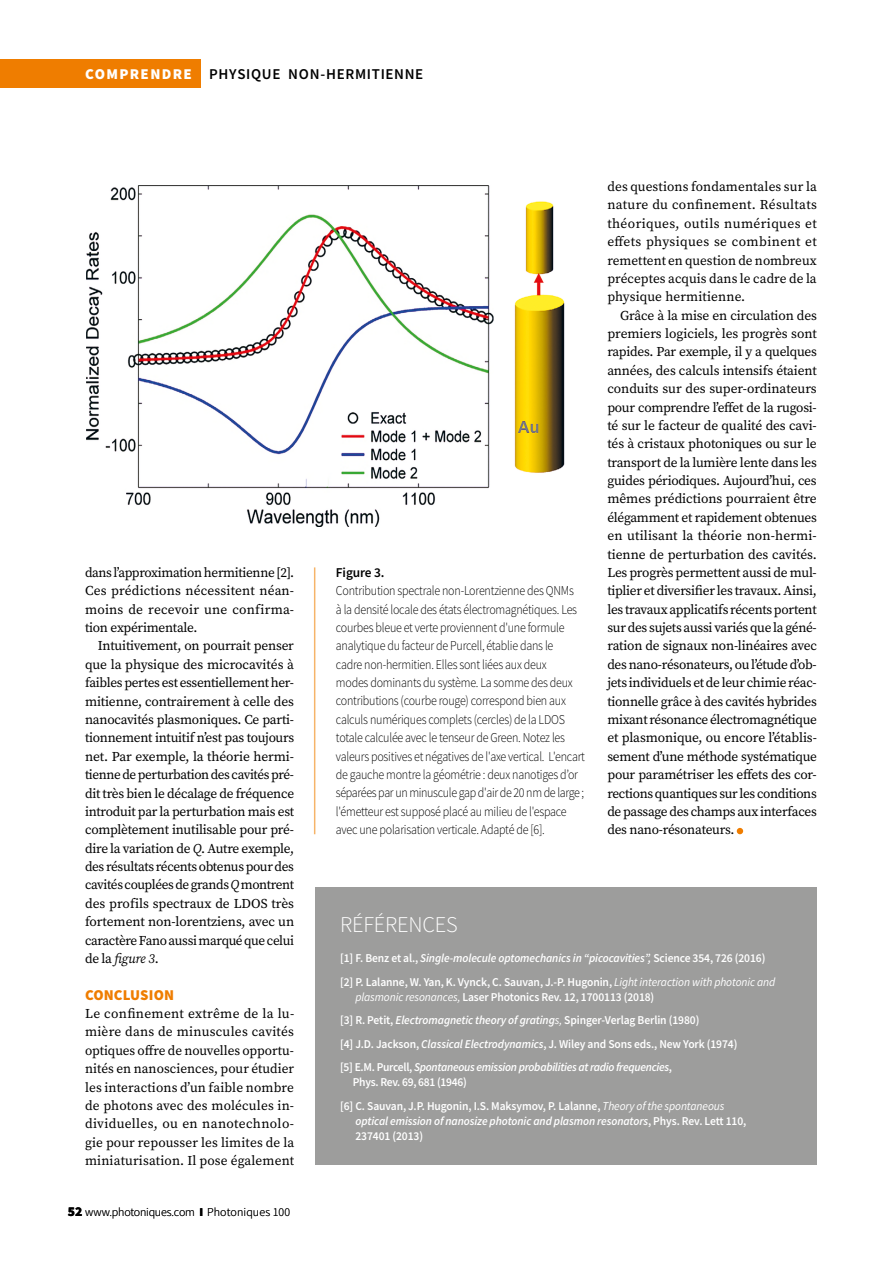
<style>
.page{position:relative;width:893px;height:1263px;background:#fff}
.page>*{position:absolute;margin:0;border:0;box-sizing:border-box;transform-origin:0 0}
.t1{font:300 22.5px "Source Sans Pro";letter-spacing:-.01em;color:#fff}
.t2{font:600 15px "Source Sans Pro";letter-spacing:.045em;color:#000}
.t3{font:900 15px "Source Sans Pro";letter-spacing:.01em;color:#ef7d00}
.t4{font:13.5px/18.3px "Source Serif Pro";letter-spacing:-.005em;color:#000;text-align:justify}
.t5{font:300 13.5px/18.3px "Source Sans Pro";letter-spacing:-.02em;color:#000;scale:.89 1}
.t6{font:600 13.5px "Source Sans Pro";letter-spacing:-.01em;color:#000}
.t7{font:900 13.5px "Source Sans Pro";color:#000}
.t8{font:600 12px/23.5px "Source Sans Pro";letter-spacing:-.01em;color:#fff;scale:.96 1}
.t9{font:italic 600 12px/15px "Source Sans Pro";letter-spacing:-.01em;color:#fff;scale:.96 1}
.t10{font:300 12px "Source Sans Pro";color:#000}
.s1{font-weight:900;color:#fff}
.s2{font-style:italic}
.s3{font-weight:900}
.s4{font-weight:400;font-style:italic}
.s5{font-style:normal}
</style>
<div class="page">
<div style="left:0;top:60px;width:200px;height:28px;background:#ef7d00"></div>
<div style="left:315px;top:887px;width:501px;height:278px;background:#9d9d9c"></div>
<svg style="left:737px;top:828px;width:6px;height:6px"></svg>
<img style="left:86px;top:185px;width:479px;height:342px">
<hr style="left:314px;top:567px;width:1px;height:267px;background:#f08100">
<p class="t2" style="left:85px;top:64px;width:210px"><span class="s1">COMPRENDRE</span> Physique non</p>
<p class="t2" style="left:320px;top:64px;width:104px">-hermitienne</p>
<p class="t4" style="left:85px;top:563px;width:211px">dans l’approximation hermitienne [2].<br>Ces prédictions nécessitent néan&shy;moins de recevoir une confirma&shy;tion expérimentale.</p>
<p class="t4" style="left:85px;top:637px;width:211px;text-indent:13px">Intuitivement, on pourrait penser que la physique des microcavités à faibles pertes est essentiellement her&shy;mitienne, contrairement à celle des nanocavités plasmoniques. Ce parti&shy;tionnement intuitif n’est pas toujours net. Par exemple, la théorie hermi&shy;tienne de perturbation des cavités pré&shy;dit très bien le décalage de fréquence introduit par la perturbation mais est complètement inutilisable pour pré&shy;dire la variation de <span class="s2">Q</span>. Autre exemple, des résultats récents obtenus pour des cavités couplées de grands <span class="s2">Q</span> montrent des profils spectraux de LDOS très fortement non-lorentziens, avec un caractère Fano aussi marqué que celui de la <span class="s2">figure 3</span>.</p>
<p class="t3" style="left:85px;top:984px;width:91px">CONCLUSION</p>
<p class="t4" style="left:85px;top:1004px;width:211px">Le confinement extrême de la lu&shy;mière dans de minuscules cavités optiques offre de nouvelles opportu&shy;nités en nanosciences, pour étudier les interactions d’un faible nombre de photons avec des molécules in&shy;dividuelles, ou en nanotechnolo&shy;gie pour repousser les limites de la miniaturisation. Il pose également</p>
<p class="t7" style="left:68px;top:1202px;width:16px">52</p>
<p class="t10" style="left:85px;top:1205px;width:207px">www.photoniques.com <span class="s3">I</span> Photoniques 100</p>
<p class="t6" style="left:336px;top:563px;width:50px">Figure 3.</p>
<p class="t5" style="left:336px;top:581px;width:281px">Contribution spectrale non-Lorentzienne des QNMs<br>à la densité locale des états électromagnétiques. Les courbes bleue et verte proviennent d'une formule analytique du facteur de Purcell, établie dans le<br>cadre non-hermitien. Elles sont liées aux deux<br>modes dominants du système. La somme des deux contributions (courbe rouge) correspond bien aux calculs numériques complets (cercles) de la LDOS totale calculée avec le tenseur de Green. Notez les valeurs positives et négatives de l'axe vertical. L'encart de gauche montre la géométrie : deux nanotiges d’or séparées par un minuscule gap d'air de 20 nm de large ; l'émetteur est supposé placé au milieu de l'espace avec une polarisation verticale. Adapté de [6].</p>
<p class="t4" style="left:607px;top:177px;width:211px">des questions fondamentales sur la nature du confinement. Résultats théoriques, outils numériques et effets physiques se combinent et remettent en question de nombreux préceptes acquis dans le cadre de la physique hermitienne.</p>
<p class="t4" style="left:607px;top:306px;width:211px;text-indent:13px">Grâce à la mise en circulation des premiers logiciels, les progrès sont rapides. Par exemple, il y a quelques années, des calculs intensifs étaient conduits sur des super-ordinateurs pour comprendre l’effet de la rugosi&shy;té sur le facteur de qualité des cavi&shy;tés à cristaux photoniques ou sur le transport de la lumière lente dans les guides périodiques. Aujourd’hui, ces mêmes prédictions pourraient être élégamment et rapidement obtenues en utilisant la théorie non-hermi&shy;tienne de perturbation des cavités.<br>Les progrès permettent aussi de mul&shy;tiplier et diversifier les travaux. Ainsi, les travaux applicatifs récents portent sur des sujets aussi variés que la géné&shy;ration de signaux non-linéaires avec des nano-résonateurs, ou l’étude d’ob&shy;jets individuels et de leur chimie réac&shy;tionnelle grâce à des cavités hybrides mixant résonance électromagnétique et plasmonique, ou encore l’établis&shy;sement d’une méthode systématique pour paramétriser les effets des cor&shy;rections quantiques sur les conditions de passage des champs aux interfaces des nano-résonateurs.</p>
<h1 class="t1" style="left:340px;top:910px;width:119px">RÉFÉRENCES</h1>
<p class="t8" style="left:340px;top:946px;width:455px">[1] F. Benz et al., <span class="s2">Single-molecule optomechanics in “picocavities”,</span> Science 354, 726 (2016) [2] P. Lalanne, W. Yan, K. Vynck, C. Sauvan, J.-P. H ugonin, <span class="s4">Light interaction with photonic and</span></p>
<p class="t8" style="left:340px;top:985px;width:415px;text-indent:15px"><span class="s4">plasmonic resonances,</span> Laser Photonics Rev. 12, 1700113 (2018)<br>[3] R. Petit, <span class="s2">Electromagnetic theory of grating</span><span class="s4">s,</span> Spinger-Verlag Berlin (1980)<br>[4] J.D. Jackson, <span class="s2">Classical Electrodynamics</span>, J. Wiley and Sons eds., New York (1974) [5] E.M . Purcell, <span class="s2">Spontaneous emission probabilities at radio frequencies</span>,</p>
<p class="t8" style="left:340px;top:1070px;width:402px;text-indent:13px">Phys. Rev. 69, 681 (1946)<br>[6] C. Sauvan, J.P. H ugonin, I.S. M aksymov, P. Lalanne, <span class="s4">Theory of the spontaneous</span></p>
<p class="t9" style="left:355px;top:1113px;width:409px">optical emission of nanosize photonic and plasmon resonators<span class="s5">, Phys. Rev. Lett 110,<br>237401 (2013)</span></p>
</div>
